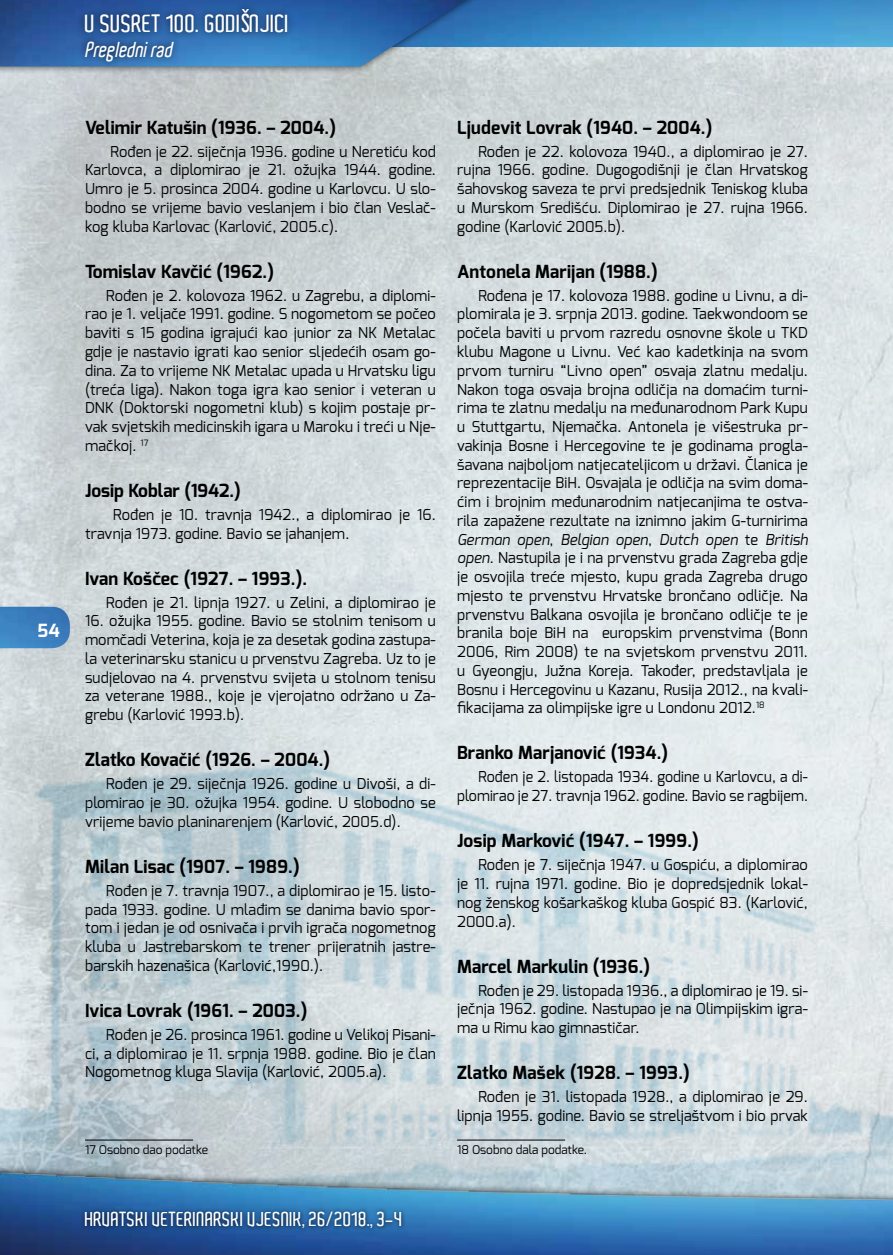
<style>
.page{position:relative;width:893px;height:1255px;background:#fff}
.page>*{position:absolute;margin:0;border:0;box-sizing:border-box;transform-origin:0 0}
.t1{font:600 24px "Aldo";color:#fff}
.t2{font:italic 600 21px "Aldo";color:#fff;scale:.9 1}
.t3{font:600 19.5px "Aldo";color:#fff}
.t4{font:700 18.15px "Exo";color:#fff}
.t5{font:700 18px "Exo";letter-spacing:.01em;color:#000}
.t6{font:15px/18.8px "Exo";letter-spacing:.01em;color:#000;text-align:justify}
.t7{font:15px/18.8px "Exo";letter-spacing:.01em;color:#000;text-align:right;scale:.95 1}
.t8{font:12px "Exo";color:#000}
.s1{font-family:"Libel Suit";font-weight:400;font-size:23.25px}
.s2{font-style:italic}
</style>
<div class="page">
<img style="left:0;top:47px;width:893px;height:1106px">
<img style="left:0;top:1153px;width:893px;height:101px">
<img style="left:0;top:606px;width:70px;height:42px">
<img style="left:505px;top:0;width:388px;height:47px">
<div style="left:0;top:0;width:505px;height:75px;background:#000;opacity:.75"></div>
<img style="left:0;top:0;width:498px;height:66px">
<div style="left:81px;top:1207px;width:325px;height:25px;background:#000;opacity:.75"></div>
<hr style="left:85px;top:1139px;width:108px;height:1px;background:#000">
<hr style="left:457px;top:1139px;width:108px;height:1px;background:#000">
<div style="left:77px;top:1px;width:218px;height:68px;background:#000;opacity:.75"></div>
<p class="t4" style="left:38px;top:618px;width:24px">54</p>
<h1 class="t1" style="left:85px;top:10px;width:206px">U SUSRET 100. GODI<span class="s1">Š</span>NJICI</h1>
<h2 class="t2" style="left:85px;top:38px;width:104px">Preglednirad</h2>
<p class="t5" style="left:85px;top:115px;width:252px">Velimir Katušin (1936. – 2004.)</p>
<p class="t6" style="left:85px;top:142px;width:352px;text-indent:25px">Rođen je 22. siječnja 1936. godine u Neretiću kod Karlovca, a diplomirao je 21. ožujka 1944. godine.<br>Umro je 5. prosinca 2004. godine u Karlovcu. U slo&shy;bodno se vrijeme bavio veslanjem i bio član Veslač&shy;kog kluba Karlovac (Karlović, 2005.c).</p>
<p class="t5" style="left:85px;top:260px;width:190px">Tomislav Kavčić (1962.)</p>
<p class="t6" style="left:85px;top:286px;width:352px;text-indent:21px">Rođen je 2. kolovoza 1962. u Zagrebu, a diplomi&shy;rao je 1. veljače 1991. godine. S nogometom se počeo baviti s 15 godina igrajući kao junior za NK Metalac gdje je nastavio igrati kao senior sljedećih osam go&shy;dina. Za to vrijeme NK Metalac upada u Hrvatsku ligu (treća liga). Nakon toga igra kao senior i veteran u DNK (Doktorski nogometni klub) s kojim postaje pr&shy;vak svjetskih medicinskih igara u Maroku i treći u Nje&shy;mačkoj. <sup>17</sup></p>
<p class="t5" style="left:85px;top:479px;width:157px">Josip Koblar (1942.)</p>
<p class="t6" style="left:85px;top:505px;width:352px;text-indent:28px">Rođen je 10. travnja 1942., a diplomirao je 16. travnja 1973. godine. Bavio se jahanjem.</p>
<p class="t5" style="left:85px;top:566px;width:224px">Ivan Koščec (1927. – 1993.).</p>
<p class="t6" style="left:106px;top:592px;width:331px">Rođen je 21. lipnja 1927. u Zelini, a diplomirao je</p>
<p class="t6" style="left:85px;top:611px;width:352px">16. ožujka 1955. godine. Bavio se stolnim tenisom u momčadi Veterina, koja je za desetak godina zastupa&shy;la veterinarsku stanicu u prvenstvu Zagreba. Uz to je sudjelovao na 4. prvenstvu svijeta u stolnom tenisu za veterane 1988., koje je vjerojatno održano u Za&shy;grebu (Karlović 1993.b).</p>
<p class="t5" style="left:85px;top:748px;width:247px">Zlatko Kovačić (1926. – 2004.)</p>
<p class="t6" style="left:85px;top:774px;width:352px;text-indent:21px">Rođen je 29. siječnja 1926. godine u Divoši, a di&shy;plomirao je 30. ožujka 1954. godine. U slobodno se vrijeme bavio planinarenjem (Karlović, 2005.d).</p>
<p class="t5" style="left:85px;top:854px;width:216px">Milan Lisac (1907. – 1989.)</p>
<p class="t6" style="left:85px;top:880px;width:352px;text-indent:21px">Rođen je 7. travnja 1907., a diplomirao je 15. listo&shy;pada 1933. godine. U mlađim se danima bavio spor&shy;tom i jedan je od osnivača i prvih igrača nogometnog kluba u Jastrebarskom te trener prijeratnih jastre&shy;barskih hazenašica (Karlović,1990.).</p>
<p class="t5" style="left:85px;top:998px;width:224px">Ivica Lovrak (1961. – 2003.)</p>
<p class="t6" style="left:85px;top:1024px;width:352px;text-indent:21px">Rođen je 26. prosinca 1961. godine u Velikoj Pisani&shy;ci, a diplomirao je 11. srpnja 1988. godine. Bio je član Nogometnog kluga Slavija (Karlović, 2005.a).</p>
<p class="t8" style="left:85px;top:1142px;width:125px">17 Osobno dao podatke</p>
<h3 class="t3" style="left:85px;top:1207px;width:319px">HRVATSKI VETERINARSKI VJESNIK, 26/2018., 3-4</h3>
<p class="t5" style="left:457px;top:115px;width:257px">Ljudevit Lovrak (1940. – 2004.)</p>
<p class="t6" style="left:457px;top:142px;width:352px;text-indent:21px">Rođen je 22. kolovoza 1940., a diplomirao je 27. rujna 1966. godine. Dugogodišnji je član Hrvatskog šahovskog saveza te prvi predsjednik Teniskog kluba u Murskom Središću. Diplomirao je 27. rujna 1966. godine (Karlović 2005.b).</p>
<p class="t5" style="left:457px;top:260px;width:202px">Antonela Marijan (1988.)</p>
<p class="t6" style="left:457px;top:286px;width:352px;text-indent:21px">Rođena je 17. kolovoza 1988. godine u Livnu, a di&shy;plomirala je 3. srpnja 2013. godine. Taekwondoom se počela baviti u prvom razredu osnovne škole u TKD klubu Magone u Livnu. Već kao kadetkinja na svom prvom turniru “Livno open” osvaja zlatnu medalju.<br>Nakon toga osvaja brojna odličja na domaćim turni&shy;rima te zlatnu medalju na međunarodnom Park Kupu u Stuttgartu, Njemačka. Antonela je višestruka pr&shy;vakinja Bosne i Hercegovine te je godinama progla&shy;šavana najboljom natjecateljicom u državi. Članica je reprezentacije BiH. Osvajala je odličja na svim doma&shy;ćim i brojnim međunarodnim natjecanjima te ostva&shy;rila zapažene rezultate na iznimno jakim G-turnirima <span class="s2">German open</span>, <span class="s2">Belgian open</span>, <span class="s2">Dutch open</span> te <span class="s2">British open</span>. Nastupila je i na prvenstvu grada Zagreba gdje je osvojila treće mjesto, kupu grada Zagreba drugo mjesto te prvenstvu Hrvatske brončano odličje. Na prvenstvu Balkana osvojila je brončano odličje te je branila boje BiH na europskim prvenstvima (Bonn 2006, Rim 2008) te na svjetskom prvenstvu 2011. u Gyeongju, Južna Koreja. Također, predstavljala je Bosnu i Hercegovinu u Kazanu, Rusija 2012., na kvali&shy;fikacijama za olimpijske igre u Londonu 2012.<sup>18</sup></p>
<p class="t5" style="left:457px;top:741px;width:213px">Branko Marjanović (1934.)</p>
<p class="t7" style="left:457px;top:767px;width:371px">Rođen je 2. listopada 1934. godine u Karlovcu, a di&shy;plomirao je 27. travnja 1962. godine. Bavio se ragbijem.</p>
<p class="t5" style="left:457px;top:829px;width:243px">Josip Marković (1947. – 1999.)</p>
<p class="t6" style="left:457px;top:855px;width:352px;text-indent:21px">Rođen je 7. siječnja 1947. u Gospiću, a diplomirao je 11. rujna 1971. godine. Bio je dopredsjednik lokal&shy;nog ženskog košarkaškog kluba Gospić 83. (Karlović, 2000.a).</p>
<p class="t5" style="left:457px;top:954px;width:195px">Marcel Markulin (1936.)</p>
<p class="t6" style="left:457px;top:980px;width:352px;text-indent:21px">Rođen je 29. listopada 1936., a diplomirao je 19. si&shy;ječnja 1962. godine. Nastupao je na Olimpijskim igra&shy;ma u Rimu kao gimnastičar.</p>
<p class="t5" style="left:457px;top:1061px;width:234px">Zlatko Mašek (1928. – 1993.)</p>
<p class="t6" style="left:457px;top:1087px;width:352px;text-align:right">Rođen je 31. listopada 1928., a diplomirao je 29. lipnja 1955. godine. Bavio se streljaštvom i bio prvak</p>
<p class="t8" style="left:457px;top:1142px;width:131px">18 Osobno dala podatke.</p>
</div>
